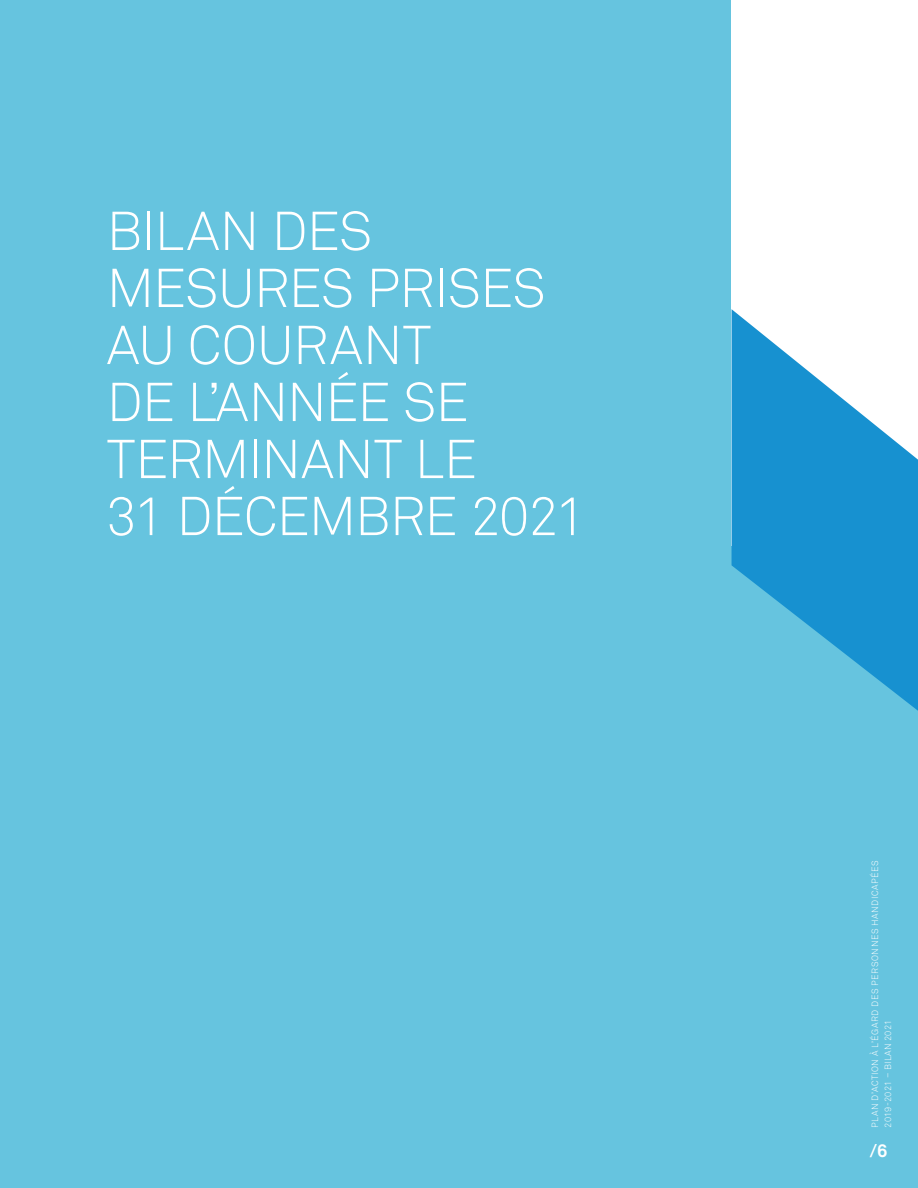
<style>
.page{position:relative;width:918px;height:1188px;background:#66c4df}
.page>*{position:absolute;margin:0;border:0;box-sizing:border-box;transform-origin:0 0}
.t1{font:300 54px/57px "Akkurat Pro";letter-spacing:-.015em;color:#fff}
.t2{font:700 18px "Akkurat Pro";color:#fff}
.t3{font:300 9px/13.2px "Akkurat Pro";letter-spacing:.06em;color:#fff}
</style>
<div class="page">
<div style="left:732px;top:0;width:186px;height:545px;background:#fff"></div>
<svg style="left:732px;top:309px;width:186px;height:402px;fill:#1791d0"></svg>
<p class="t1" style="left:106px;top:203px;width:481px">BILAN DES<br>MESURES PRISES<br>AU COURANT<br>DE L’ANNÉE SE<br>TERMINANT LE<br>31 DÉCEMBRE 2021</p>
<p class="t3" style="left:868px;top:1128px;width:269px;rotate:-90deg">PLAN D’ACTION À L’ÉGARD DES PERSONNES HANDICAPÉES<br>2019-2021 – BILAN 2021</p>
<p class="t2" style="left:870px;top:1140px;width:19px">/6</p>
</div>
